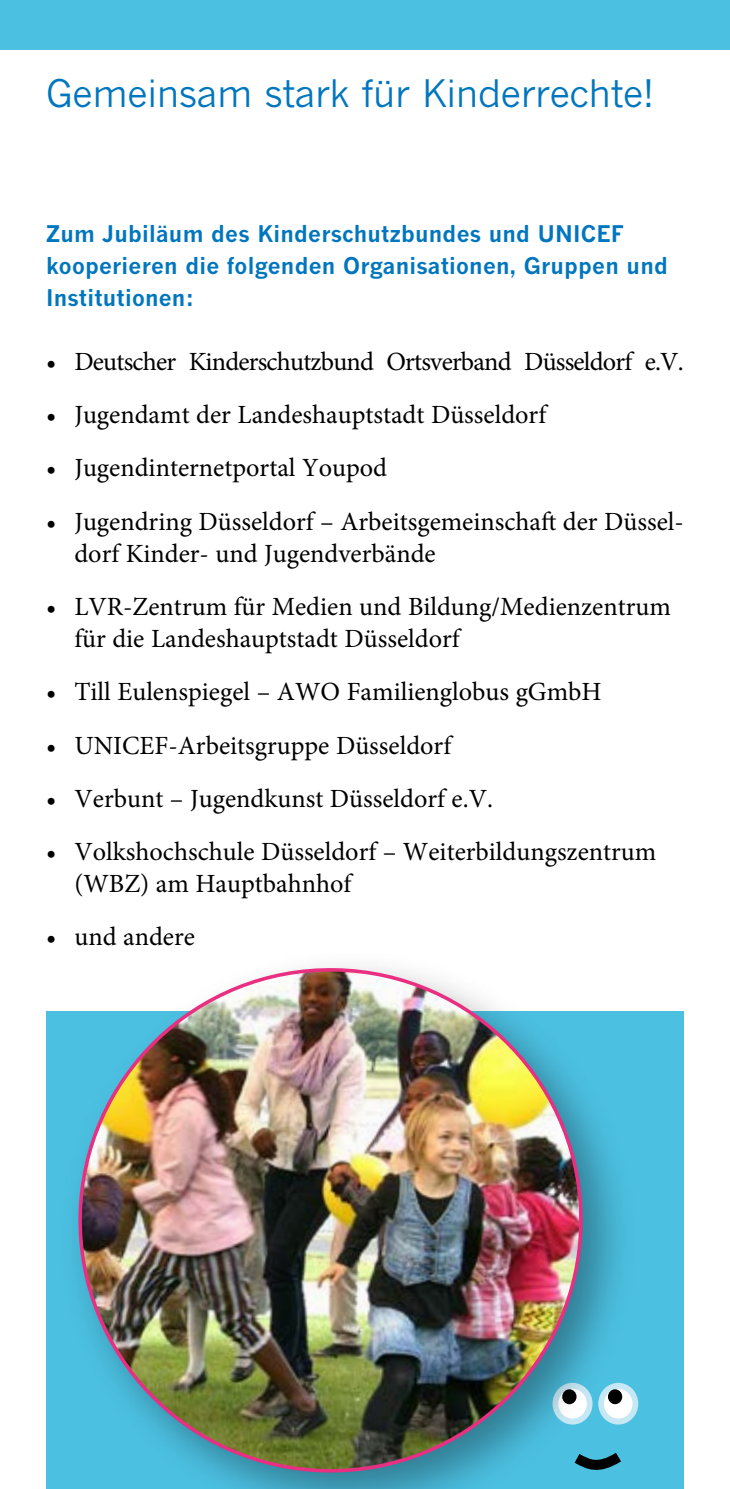
<style>
.page{position:relative;width:730px;height:1489px;background:#fff}
.page>*{position:absolute;margin:0;border:0;box-sizing:border-box;transform-origin:0 0}
.H3_Head{font:37.5px "News Gothic CE";letter-spacing:-.01em;color:#0076be}
.t1{font:26.25px/32px "Minion Pro";color:#000}
.t2{font:26.25px "Minion Pro";letter-spacing:-.03em;color:#000}
.H4_Head{font:700 22.5px/32px "News Gothic CE";letter-spacing:.01em;color:#0076be}
</style>
<div class="page">
<div style="left:0;top:0;width:730px;height:50px;background:#4cc0e1"></div>
<div style="left:46px;top:1011px;width:638px;height:477px;background:#4cc0e1"></div>
<div style="left:58px;top:947px;width:580px;height:541px;background:#000;opacity:.35"></div>
<img style="left:74px;top:963px;width:513px;height:511px">
<h4 class="H3_Head" style="left:46px;top:71px;width:610px">Gemeinsam stark für Kinderrechte!</h4>
<h3 class="H4_Head" style="left:46px;top:217px;width:623px">Zum Jubiläum des Kinderschutzbundes und UNICEF kooperieren die folgenden Organisationen, Gruppen und<br>Institutionen:</h3>
<p class="t2" style="left:46px;top:344px;width:639px">• Deutscher Kinderschutzbund Ortsverband Düsseldorf e.V.</p>
<p class="t1" style="left:46px;top:399px;width:502px">• Jugendamt der Landeshauptstadt Düsseldorf</p>
<p class="t1" style="left:46px;top:452px;width:342px">• Jugendinternetportal Youpod</p>
<p class="t1" style="left:74px;top:505px;width:611px;text-indent:-28px">• Jugendring Düsseldorf – Arbeitsgemeinschaft der Düssel&shy;dorf Kinder- und Jugendverbände</p>
<p class="t1" style="left:74px;top:590px;width:598px;text-indent:-28px">• LVR-Zentrum für Medien und Bildung/Medienzentrum für die Landeshauptstadt Düsseldorf</p>
<p class="t1" style="left:46px;top:676px;width:557px">• Till Eulenspiegel – AWO Familienglobus gGmbH</p>
<p class="t1" style="left:46px;top:729px;width:407px">• UNICEF-Arbeitsgruppe Düsseldorf</p>
<p class="t1" style="left:46px;top:782px;width:449px">• Verbunt – Jugendkunst Düsseldorf e.V.</p>
<p class="t1" style="left:74px;top:835px;width:583px;text-indent:-28px">• Volkshochschule Düsseldorf – Weiterbildungszentrum (WBZ) am Hauptbahnhof</p>
<p class="t1" style="left:46px;top:921px;width:150px">• und andere</p>
</div>
